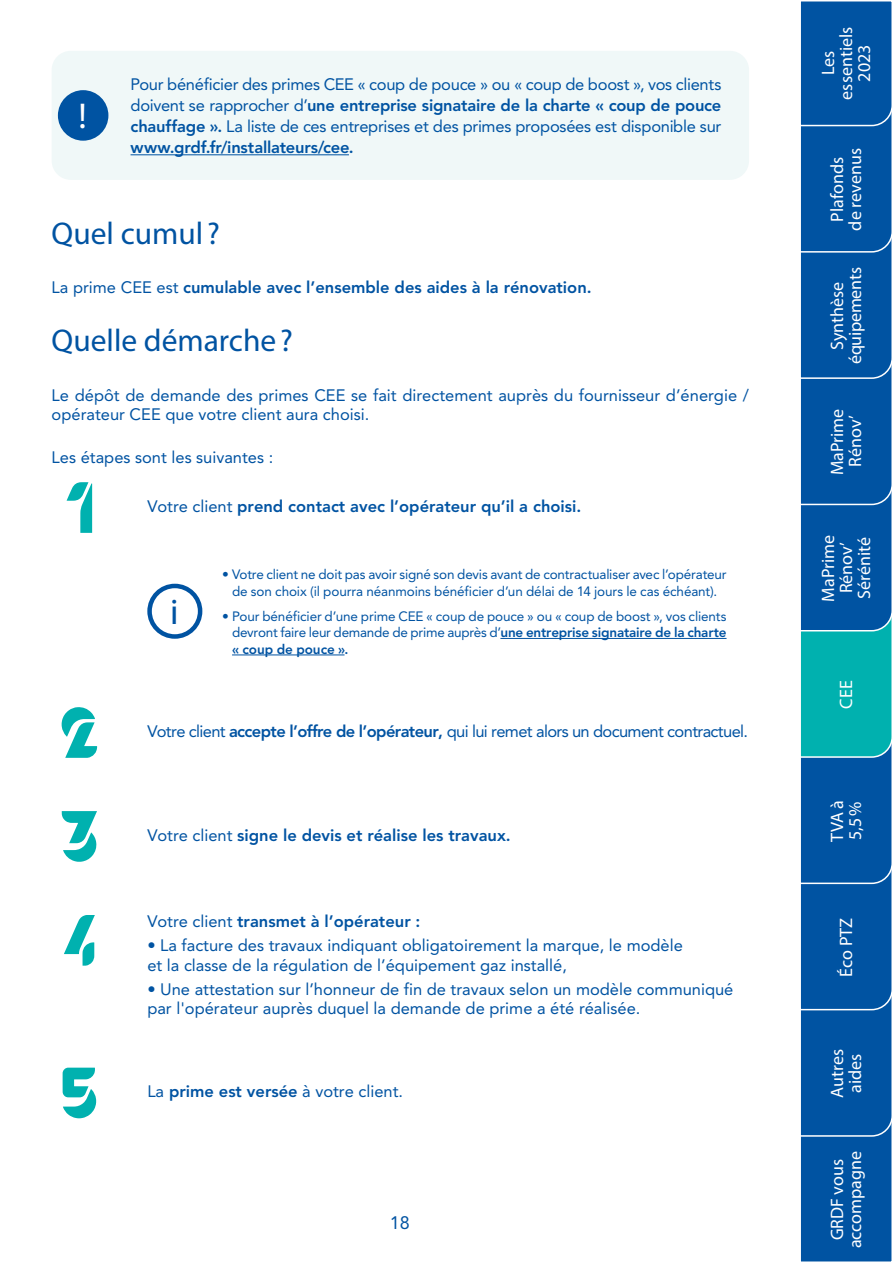
<style>
.page{position:relative;width:893px;height:1263px;background:#fff}
.page>*{position:absolute;margin:0;border:0;box-sizing:border-box;transform-origin:0 0}
.t1{font:36px "Myriad Pro";color:#fff}
.t2{font:36px "Myriad Pro";color:#0053a2}
.t3{font:31.5px "Myriad Pro";color:#0053a2}
.t4{font:18px/18px "Myriad Pro";color:#fff;text-align:center}
.t5{font:18px "Avenir LT Std";color:#0053a2}
.t6{font:16.5px/21px "Avenir LT Std";color:#0053a2}
.t7{font:800 16.5px "Avenir LT Std";color:#0053a2}
.t8{font:16.5px "Avenir LT Std";letter-spacing:-.04em;color:#0053a2}
.t9{font:13.5px/16.5px "Avenir LT Std";letter-spacing:-.015em;color:#0053a2;text-align:center}
.s1{font-weight:800}
.s2{font-weight:400}
</style>
<div class="page">
<div style="left:799px;top:1115px;width:94px;height:148px;background:#0053a2;border:2px solid #fff"></div>
<svg style="left:799px;top:1px;width:94px;height:1136px;background:#0b64a7"></svg>
<div style="left:52px;top:51px;width:697px;height:129px;background:#f0f8f8;border-radius:19px"></div>
<hr style="left:131px;top:154px;width:218px;height:1px;background:#0053a2">
<div style="left:58px;top:90px;width:50px;height:51px;background:#0053a2;border-radius:50%"></div>
<svg style="left:67px;top:482px;width:25px;height:51px"></svg>
<hr style="left:500px;top:638px;width:226px;height:1px;background:#0053a2">
<hr style="left:232px;top:655px;width:113px;height:1px;background:#0053a2">
<div style="left:147px;top:584px;width:55px;height:55px;border:4px solid #0053a2;border-radius:50%"></div>
<svg style="left:62px;top:707px;width:35px;height:51px"></svg>
<svg style="left:62px;top:811px;width:35px;height:51px"></svg>
<svg style="left:64px;top:915px;width:31px;height:51px"></svg>
<svg style="left:63px;top:1068px;width:33px;height:50px"></svg>
<h1 class="t1" style="left:79px;top:94px;width:10px">!</h1>
<p class="t6" style="left:131px;top:74px;width:592px;text-align:justify">Pour bénéficier des primes CEE « coup de pouce » ou « coup de boost », vos clients doivent se rapprocher d’<span class="s1">une entreprise signataire de la charte « coup de pouce chauffage ».</span> La liste de ces entreprises et des primes proposées est disponible sur <span class="s1">www.grdf.fr/installateurs/cee.</span></p>
<h2 class="t3" style="left:52px;top:214px;width:170px">Quel cumul ?</h2>
<p class="t7" style="left:52px;top:278px;width:541px"><span class="s2">La prime CEE est</span> cumulable avec l’ensemble des aides à la rénovation.</p>
<h2 class="t3" style="left:52px;top:321px;width:243px">Quelle démarche?</h2>
<p class="t6" style="left:52px;top:385px;width:699px;line-height:19.5px">Le dépôt de demande des primes CEE se fait directement auprès du fournisseur d’énergie / opérateur CEE que votre client aura choisi.</p>
<p class="t6" style="left:52px;top:447px;width:223px">Les étapes sont les suivantes :</p>
<p class="t7" style="left:147px;top:496px;width:435px"><span class="s2">Votre client</span> prend contact avec l’opérateur qu’il a choisi.</p>
<h1 class="t2" style="left:170px;top:590px;width:10px">i</h1>
<p class="t9" style="left:222px;top:566px;width:506px">• Votre client ne doit pas avoir signé son devis avant de contractualiser avec l’opérateur de son choix (il pourra néanmoins bénéficier d’un délai de 14 jours le cas échéant).</p>
<p class="t9" style="left:232px;top:608px;width:496px;text-align:justify;text-indent:-10px">• Pour bénéficier d’une prime CEE « coup de pouce » ou « coup de boost », vos clients devront faire leur demande de prime auprès d’<span class="s1">une entreprise signataire de la charte « coup de pouce ».</span></p>
<p class="t8" style="left:147px;top:721px;width:602px">Votre client <span class="s1">accepte l’offre de l’opérateur,</span> qui lui remet alors un document contractuel.</p>
<p class="t7" style="left:147px;top:825px;width:365px"><span class="s2">Votre client</span> signe le devis et réalise les travaux.</p>
<p class="t7" style="left:147px;top:912px;width:275px"><span class="s2">Votre client</span> transmet à l’opérateur :</p>
<p class="t6" style="left:147px;top:936px;width:537px;line-height:19.5px">• La facture des travaux indiquant obligatoirement la marque, le modèle et la classe de la régulation de l’équipement gaz installé,</p>
<p class="t6" style="left:147px;top:979px;width:588px;line-height:19.5px">• Une attestation sur l’honneur de fin de travaux selon un modèle communiqué par l'opérateur auprès duquel la demande de prime a été réalisée.</p>
<p class="t6" style="left:147px;top:1081px;width:257px">La <span class="s1">prime est versée</span> à votre client.</p>
<p class="t5" style="left:390px;top:1212px;width:22px">18</p>
<p class="t4" style="left:819px;top:100px;width:74px;rotate:-90deg">Les essentiels<br>2023</p>
<p class="t4" style="left:828px;top:231px;width:84px;rotate:-90deg">Plafonds de revenus</p>
<p class="t4" style="left:828px;top:364px;width:98px;rotate:-90deg">Synthèse équipements</p>
<p class="t4" style="left:828px;top:475px;width:68px;rotate:-90deg">MaPrime<br>Rénov’</p>
<p class="t4" style="left:819px;top:602px;width:68px;rotate:-90deg">MaPrime<br>Rénov’<br>Sérénité</p>
<p class="t4" style="left:837px;top:709px;width:30px;rotate:-90deg">CEE</p>
<p class="t4" style="left:828px;top:842px;width:44px;text-align:left;rotate:-90deg">TVA à<br>5,5%</p>
<p class="t4" style="left:837px;top:977px;width:60px;rotate:-90deg">Éco PTZ</p>
<p class="t4" style="left:828px;top:1098px;width:50px;text-align:left;rotate:-90deg">Autres aides</p>
<p class="t4" style="left:828px;top:1248px;width:99px;rotate:-90deg">GRDF vous accompagne</p>
</div>
